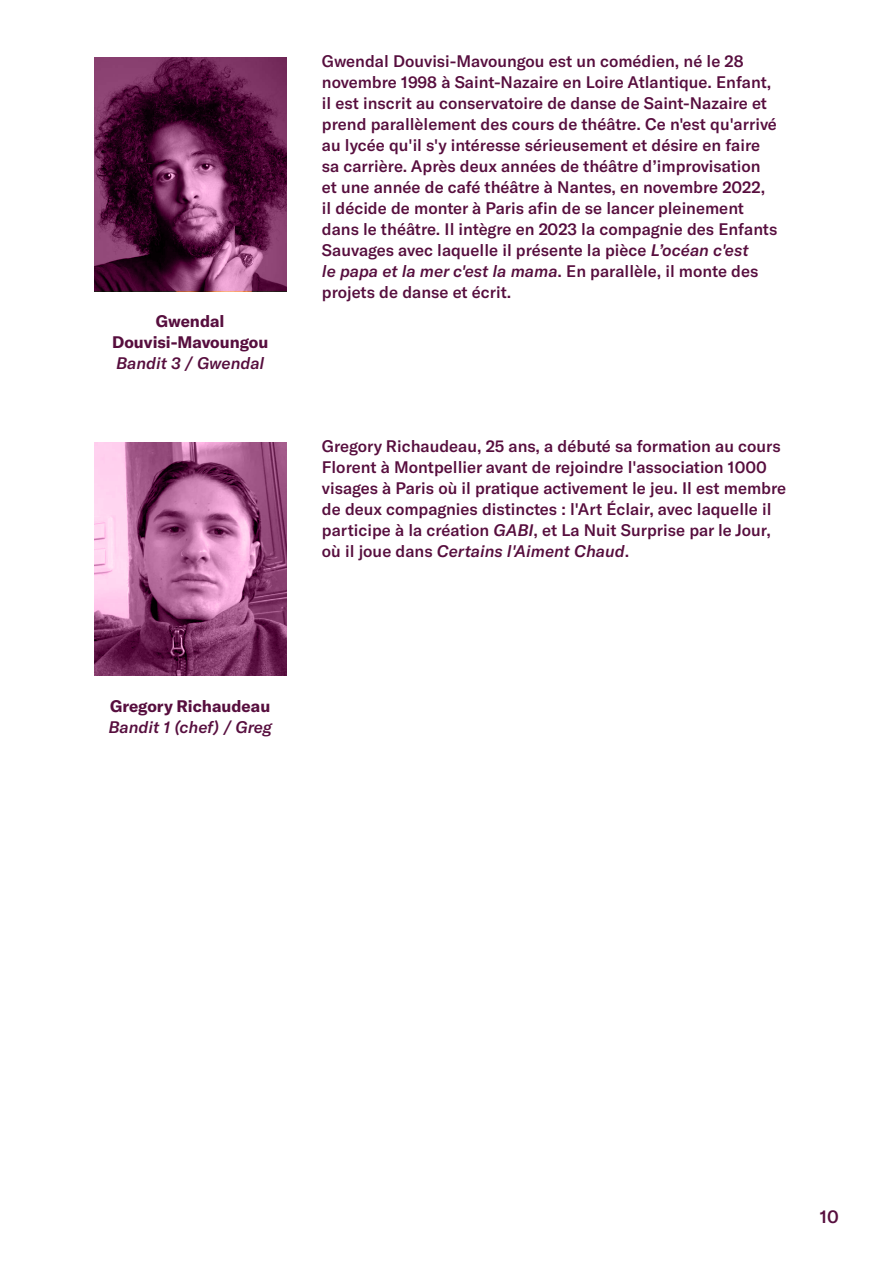
<style>
.page{position:relative;width:893px;height:1263px;background:#fff}
.page>*{position:absolute;margin:0;border:0;box-sizing:border-box;transform-origin:0 0}
.t1{font:500 18px "GT America";color:#570e3e}
.t2{font:500 16.5px/21px "GT America";color:#570e3e}
.t3{font:700 16.5px/21px "GT America";color:#570e3e;text-align:center}
.t4{font:italic 500 16.5px "GT America";color:#570e3e}
.s1{font-style:italic}
</style>
<div class="page">
<svg style="left:94px;top:442px;width:192px;height:234px;background:#a4618d"></svg>
<svg style="left:94px;top:58px;width:192px;height:233px;background:#5f234a"></svg>
<p class="t3" style="left:112px;top:310px;width:158px">Gwendal<br>Douvisi-Mavoungou</p>
<p class="t4" style="left:116px;top:353px;width:150px">Bandit 3 / Gwendal</p>
<p class="t2" style="left:322px;top:51px;width:457px">Gwendal Douvisi-Mavoungou est un comédien, né le 28 novembre 1998 à Saint-Nazaire en Loire Atlantique. Enfant, il est inscrit au conservatoire de danse de Saint-Nazaire et prend parallèlement des cours de théâtre. Ce n'est qu'arrivé au lycée qu'il s'y intéresse sérieusement et désire en faire sa carrière. Après deux années de théâtre d’improvisation et une année de café théâtre à Nantes, en novembre 2022, il décide de monter à Paris afin de se lancer pleinement dans le théâtre. Il intègre en 2023 la compagnie des Enfants Sauvages avec laquelle il présente la pièce <span class="s1">L’océan c'est<br>le papa et la mer c'est la mama</span>. En parallèle, il monte des projets de danse et écrit.</p>
<p class="t2" style="left:322px;top:435px;width:466px">Gregory Richaudeau, 25 ans, a débuté sa formation au cours Florent à Montpellier avant de rejoindre l'association 1000 visages à Paris où il pratique activement le jeu. Il est membre de deux compagnies distinctes : l'Art Éclair, avec laquelle il participe à la création <span class="s1">GABI</span>, et La Nuit Surprise par le Jour, où il joue dans <span class="s1">Certains l'Aiment Chaud</span>.</p>
<p class="t3" style="left:110px;top:695px;width:162px">Gregory Richaudeau</p>
<p class="t4" style="left:108px;top:717px;width:165px">Bandit 1 (chef) / Greg</p>
<p class="t1" style="left:820px;top:1206px;width:21px">10</p>
</div>
